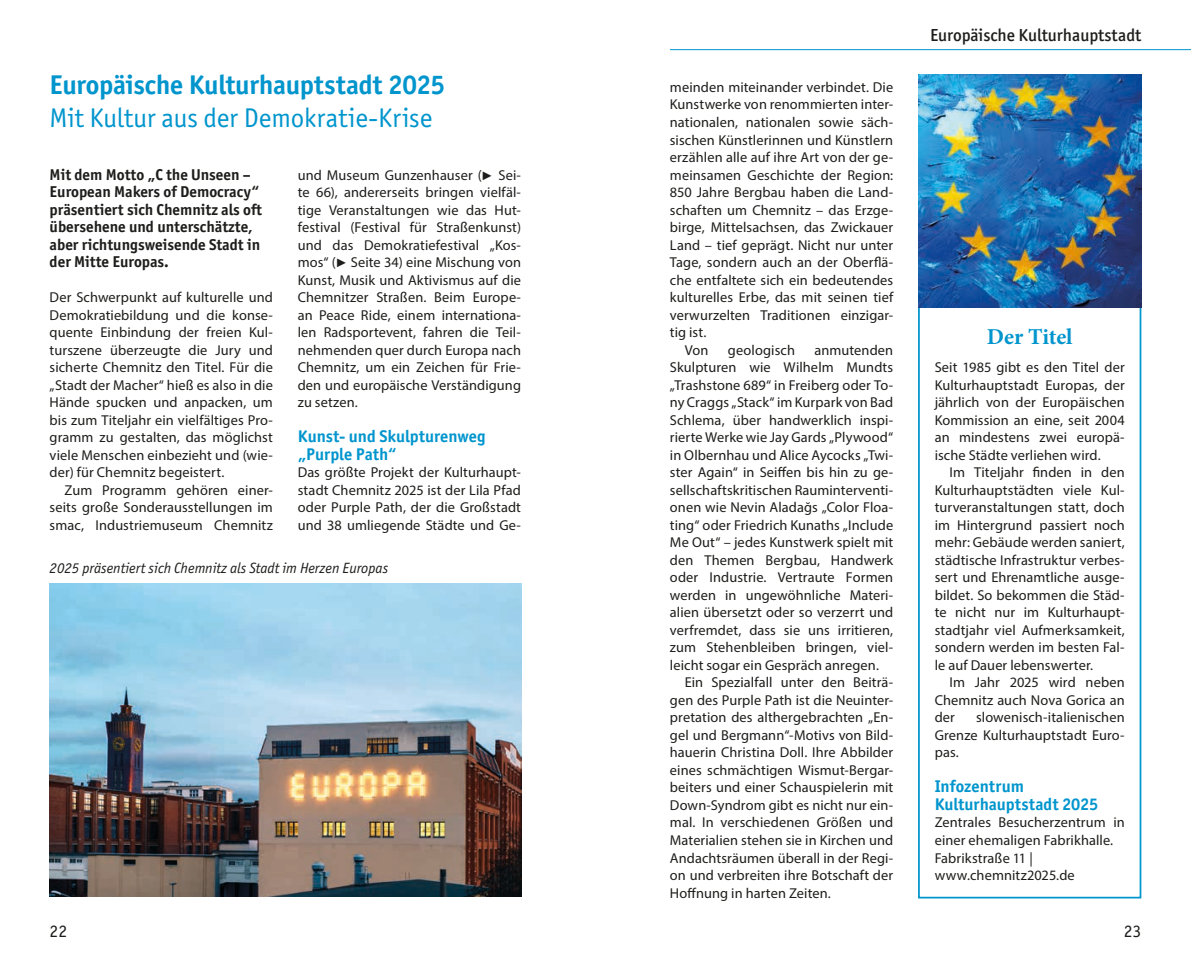
<style>
.page{position:relative;width:1191px;height:968px;background:#fff}
.page>*{position:absolute;margin:0;border:0;box-sizing:border-box;transform-origin:0 0}
.t1{font:700 27.12px "Officina Sans ITC Pro";letter-spacing:-.01em;color:#0095cd}
.t2{font:27.12px "Officina Sans ITC Pro";letter-spacing:-.005em;color:#0095cd}
.t3{font:700 22.75px "Minion Pro";letter-spacing:-.005em;color:#0095cd}
.t4{font:500 17.5px "Officina Sans ITC Pro";color:#1d1d1b}
.t5{font:17.5px "Officina Sans ITC Pro";color:#1d1d1b}
.t6{font:700 16.97px/17.5px "Officina Sans ITC Pro";color:#0095cd}
.t7{font:700 15.75px/17.5px "Officina Sans ITC Pro";color:#1d1d1b}
.t8{font:italic 14.88px "Officina Sans ITC Pro";color:#1d1d1b}
.t9{font:14.35px/17.5px "Myriad Pro";letter-spacing:.01em;color:#1d1d1b;text-align:justify}
.s1{font-family:"Arial";font-size:12.25px}
</style>
<div class="page">
<hr style="left:670px;top:49px;width:521px;height:1px;background:#0095cd">
<img style="left:50px;top:583px;width:471px;height:313px">
<div style="left:918px;top:75px;width:223px;height:823px;border:2px solid #0095cd"></div>
<img style="left:918px;top:74px;width:223px;height:234px">
<h1 class="t1" style="left:50px;top:68px;width:397px">Europäische Kulturhauptstadt 2025</h1>
<h1 class="t2" style="left:50px;top:101px;width:384px">Mit Kultur aus der Demokratie-Krise</h1>
<p class="t7" style="left:50px;top:165px;width:214px">Mit dem Motto „C the Unseen –<br>European Makers of Democracy“ präsentiert sich Chemnitz als oft übersehene und unterschätzte, aber richtungsweisende Stadt in der Mitte Europas.</p>
<p class="t9" style="left:50px;top:288px;width:225px">Der Schwerpunkt auf kulturelle und Demokratiebildung und die konse&shy;quente Einbindung der freien Kul&shy;turszene überzeugte die Jury und sicherte Chemnitz den Titel. Für die „Stadt der Macher“ hieß es also in die Hände spucken und anpacken, um bis zum Titeljahr ein vielfältiges Pro&shy;gramm zu gestalten, das möglichst viele Menschen einbezieht und (wie&shy;der) für Chemnitz begeistert.</p>
<p class="t9" style="left:50px;top:481px;width:225px;text-indent:15px">Zum Programm gehören einer&shy;seits große Sonderausstellungen im smac, Industriemuseum Chemnitz</p>
<p class="t9" style="left:298px;top:166px;width:225px">und Museum Gunzenhauser (<span class="s1">►</span> Sei&shy;te 66), andererseits bringen vielfäl&shy;tige Veranstaltungen wie das Hut&shy;festival (Festival für Straßenkunst) und das Demokratiefestival „Kos&shy;mos“ (<span class="s1">►</span> Seite 34) eine Mischung von Kunst, Musik und Aktivismus auf die Chemnitzer Straßen. Beim Europe&shy;an Peace Ride, einem internationa&shy;len Radsportevent, fahren die Teil&shy;nehmenden quer durch Europa nach Chemnitz, um ein Zeichen für Frie&shy;den und europäische Verständigung zu setzen.</p>
<p class="t6" style="left:298px;top:427px;width:189px">Kunst- und Skulpturenweg „Purple Path“</p>
<p class="t9" style="left:298px;top:463px;width:225px">Das größte Projekt der Kulturhaupt&shy;stadt Chemnitz 2025 ist der Lila Pfad oder Purple Path, der die Großstadt und 38 umliegende Städte und Ge-</p>
<p class="t8" style="left:50px;top:560px;width:340px">2025 präsentiert sich Chemnitz als Stadt im Herzen Europas</p>
<p class="t9" style="left:670px;top:78px;width:225px">meinden miteinander verbindet. Die</p>
<p class="t9" style="left:670px;top:96px;width:225px">Kunstwerke von renommierten inter-</p>
<p class="t9" style="left:670px;top:113px;width:225px">nationalen, nationalen sowie säch-</p>
<p class="t9" style="left:670px;top:131px;width:225px">sischen Künstlerinnen und Künstlern</p>
<p class="t9" style="left:670px;top:148px;width:225px">erzählen alle auf ihre Art von der ge-</p>
<p class="t9" style="left:670px;top:166px;width:225px">meinsamen Geschichte der Region:</p>
<p class="t9" style="left:670px;top:183px;width:225px">850 Jahre Bergbau haben die Land-</p>
<p class="t9" style="left:670px;top:201px;width:225px">schaften um Chemnitz – das Erzge-</p>
<p class="t9" style="left:670px;top:218px;width:225px">birge, Mittelsachsen, das Zwickauer</p>
<p class="t9" style="left:670px;top:236px;width:225px">Land – tief geprägt. Nicht nur unter</p>
<p class="t9" style="left:670px;top:253px;width:225px">Tage, sondern auch an der Oberflä-</p>
<p class="t9" style="left:670px;top:271px;width:225px">che entfaltete sich ein bedeutendes</p>
<p class="t9" style="left:670px;top:288px;width:225px">kulturelles Erbe, das mit seinen tief</p>
<p class="t9" style="left:670px;top:306px;width:225px">verwurzelten Traditionen einzigar-</p>
<p class="t9" style="left:670px;top:323px;width:38px">tig ist.</p>
<p class="t9" style="left:685px;top:341px;width:25px">Von</p>
<p class="t9" style="left:728px;top:341px;width:69px">geologisch</p>
<p class="t9" style="left:814px;top:341px;width:80px">anmutenden</p>
<p class="t9" style="left:670px;top:358px;width:225px">Skulpturen wie Wilhelm Mundts</p>
<p class="t9" style="left:670px;top:376px;width:225px">„Trashstone 689“ in Freiberg oder To-</p>
<p class="t9" style="left:670px;top:393px;width:225px">ny Craggs „Stack“ im Kurpark von Bad</p>
<p class="t9" style="left:670px;top:411px;width:225px">Schlema, über handwerklich inspi-</p>
<p class="t9" style="left:670px;top:428px;width:225px">rierte Werke wie Jay Gards „Plywood“</p>
<p class="t9" style="left:670px;top:446px;width:225px">in Olbernhau und Alice Aycocks „Twi-</p>
<p class="t9" style="left:670px;top:463px;width:225px">ster Again“ in Seiffen bis hin zu ge-</p>
<p class="t9" style="left:670px;top:481px;width:225px">sellschaftskritischen Rauminterventi-</p>
<p class="t9" style="left:670px;top:498px;width:225px">onen wie Nevin Aladağs „Color Floa-</p>
<p class="t9" style="left:670px;top:516px;width:225px">ting“ oder Friedrich Kunaths „Include</p>
<p class="t9" style="left:670px;top:533px;width:225px">Me Out“ – jedes Kunstwerk spielt mit</p>
<p class="t9" style="left:670px;top:551px;width:225px">den Themen Bergbau, Handwerk</p>
<p class="t9" style="left:670px;top:568px;width:225px">oder Industrie. Vertraute Formen</p>
<p class="t9" style="left:670px;top:586px;width:225px">werden in ungewöhnliche Materi-</p>
<p class="t9" style="left:670px;top:603px;width:225px">alien übersetzt oder so verzerrt und</p>
<p class="t9" style="left:670px;top:621px;width:225px">verfremdet, dass sie uns irritieren,</p>
<p class="t9" style="left:670px;top:638px;width:225px">zum Stehenbleiben bringen, viel-</p>
<p class="t9" style="left:670px;top:656px;width:211px">leicht sogar ein Gespräch anregen.</p>
<p class="t9" style="left:685px;top:673px;width:210px">Ein Spezialfall unter den Beiträ-</p>
<p class="t9" style="left:670px;top:691px;width:225px">gen des Purple Path ist die Neuinter-</p>
<p class="t9" style="left:670px;top:708px;width:225px">pretation des althergebrachten „En-</p>
<p class="t9" style="left:670px;top:726px;width:225px">gel und Bergmann“-Motivs von Bild-</p>
<p class="t9" style="left:670px;top:743px;width:225px">hauerin Christina Doll. Ihre Abbilder</p>
<p class="t9" style="left:670px;top:761px;width:225px">eines schmächtigen Wismut-Bergar-</p>
<p class="t9" style="left:670px;top:778px;width:225px">beiters und einer Schauspielerin mit</p>
<p class="t9" style="left:670px;top:796px;width:225px">Down-Syndrom gibt es nicht nur ein-</p>
<p class="t9" style="left:670px;top:813px;width:225px">mal. In verschiedenen Größen und</p>
<p class="t9" style="left:670px;top:831px;width:225px">Materialien stehen sie in Kirchen und</p>
<p class="t9" style="left:670px;top:848px;width:225px">Andachtsräumen überall in der Regi-</p>
<p class="t9" style="left:670px;top:866px;width:225px">on und verbreiten ihre Botschaft der</p>
<p class="t9" style="left:670px;top:883px;width:162px">Hoffnung in harten Zeiten.</p>
<p class="t4" style="left:930px;top:25px;width:213px">Europäische Kulturhauptstadt</p>
<h2 class="t3" style="left:986px;top:321px;width:87px">Der Titel</h2>
<p class="t9" style="left:934px;top:358px;width:191px">Seit 1985 gibt es den Titel der Kulturhauptstadt Europas, der jährlich von der Europäischen Kommission an eine, seit 2004 an mindestens zwei europä&shy;ische Städte verliehen wird.</p>
<p class="t9" style="left:934px;top:463px;width:191px;text-indent:15px">Im Titeljahr finden in den Kulturhauptstädten viele Kul&shy;turveranstaltungen statt, doch im Hintergrund passiert noch mehr: Gebäude werden saniert, städtische Infrastruktur verbes&shy;sert und Ehrenamtliche ausge&shy;bildet. So bekommen die Städ&shy;te nicht nur im Kulturhaupt&shy;stadtjahr viel Aufmerksamkeit, sondern werden im besten Fal&shy;le auf Dauer lebenswerter.</p>
<p class="t9" style="left:934px;top:673px;width:191px;text-indent:15px">Im Jahr 2025 wird neben Chemnitz auch Nova Gorica an der</p>
<p class="t9" style="left:934px;top:708px;width:191px;text-indent:41px">slowenisch-italienischen Grenze Kulturhauptstadt Euro&shy;pas.</p>
<p class="t6" style="left:934px;top:777px;width:165px">Infozentrum<br>Kulturhauptstadt 2025</p>
<p class="t9" style="left:934px;top:813px;width:191px;text-align:left">Zentrales Besucherzentrum in einer ehemaligen Fabrikhalle.<br>Fabrikstraße 11 | www.chemnitz2025.de</p>
<p class="t5" style="left:50px;top:920px;width:19px">22</p>
<p class="t5" style="left:1123px;top:920px;width:19px">23</p>
</div>
